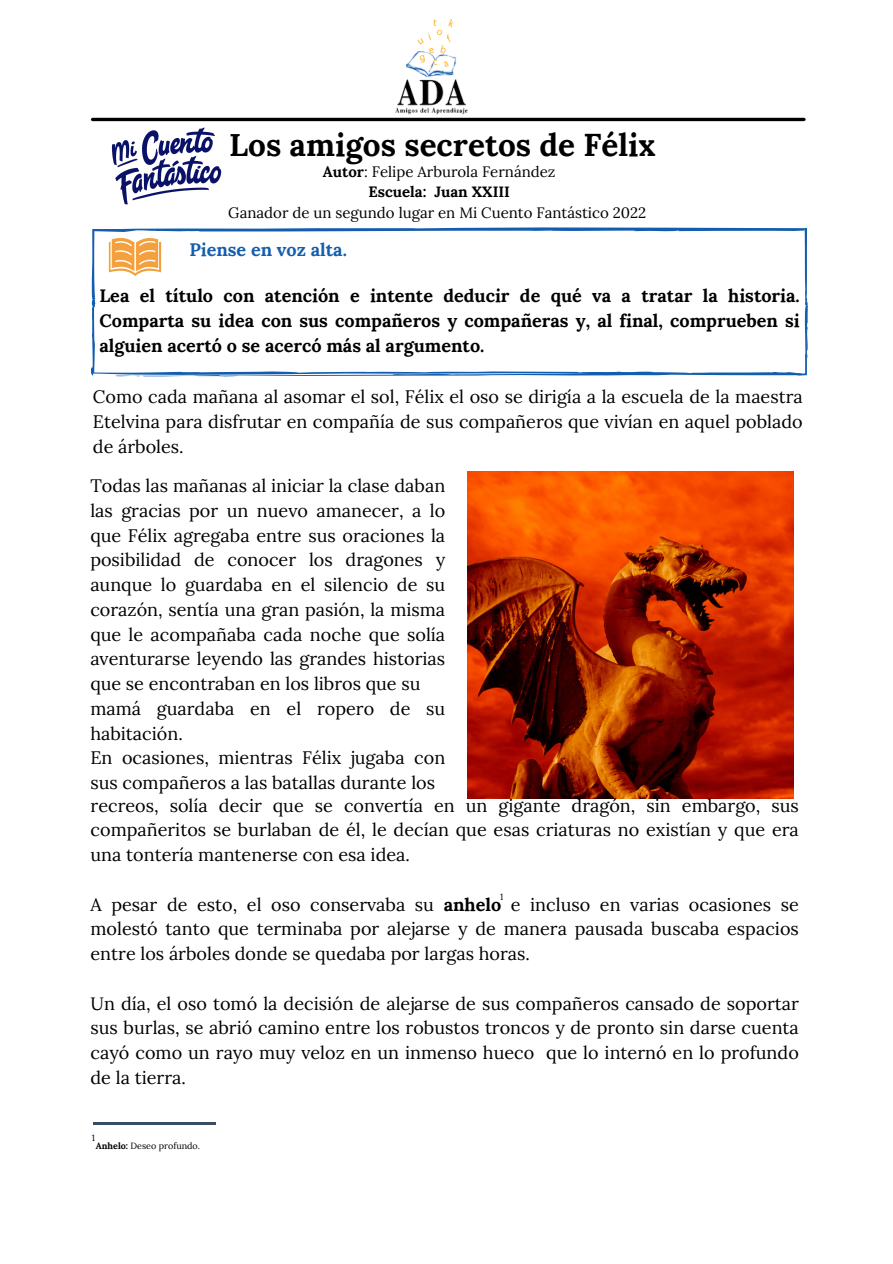
<style>
.page{position:relative;width:893px;height:1264px;background:#fff}
.page>*{position:absolute;margin:0;border:0;box-sizing:border-box;transform-origin:0 0}
.t1{font:700 31.5px "Lora";color:#000}
.t2{font:18px/24.8px "Lora";color:#000;text-align:justify}
.t3{font:700 18px/24.8px "Lora";color:#000;text-align:justify}
.t4{font:700 18px "Lora";color:#145dae}
.t5{font:15px "Lora";color:#000}
.t6{font:700 15px "Lora";color:#000}
.t7{font:9px "Lora";color:#000}
.s1{font-weight:700}
</style>
<div class="page">
<img style="left:395px;top:20px;width:72px;height:102px">
<svg style="left:91px;top:227px;width:717px;height:150px"></svg>
<img style="left:104px;top:227px;width:63px;height:61px">
<img style="left:108px;top:117px;width:116px;height:88px">
<img style="left:467px;top:472px;width:326px;height:326px">
<hr style="left:93px;top:118px;width:710px;height:3px;background:#000">
<hr style="left:93px;top:1122px;width:123px;height:2px;background:#364d62">
<p class="t1" style="left:229px;top:125px;width:428px">Los amigos secretos de Félix</p>
<p class="t5" style="left:323px;top:162px;width:234px"><span class="s1">Autor</span>: Felipe Arburola Fernández</p>
<p class="t6" style="left:368px;top:182px;width:143px">Escuela: Juan XXIII</p>
<p class="t5" style="left:228px;top:203px;width:419px">Ganador de un segundo lugar en Mi Cuento Fantástico 2022</p>
<p class="t4" style="left:189px;top:238px;width:159px">Piense en voz alta.</p>
<p class="t3" style="left:99px;top:283px;width:701px">Lea el título con atención e intente deducir de qué va a tratar la historia.<br>Comparta su idea con sus compañeros y compañeras y, al final, comprueben si alguien acertó o se acercó más al argumento.</p>
<p class="t2" style="left:93px;top:384px;width:711px">Como cada mañana al asomar el sol, Félix el oso se dirigía a la escuela de la maestra Etelvina para disfrutar en compañía de sus compañeros que vivían en aquel poblado de árboles.</p>
<p class="t2" style="left:90px;top:473px;width:356px">Todas las mañanas al iniciar la clase daban las gracias por un nuevo amanecer, a lo que Félix agregaba entre sus oraciones la posibilidad de conocer los dragones y aunque lo guardaba en el silencio de su corazón, sentía una gran pasión, la misma que le acompañaba cada noche que solía aventurarse leyendo las grandes historias que se encontraban en los libros que su</p>
<p class="t2" style="left:90px;top:696px;width:356px">mamá guardaba en el ropero de su habitación.</p>
<p class="t2" style="left:90px;top:745px;width:356px">En ocasiones, mientras Félix jugaba con sus compañeros a las batallas durante los</p>
<p class="t2" style="left:90px;top:792px;width:709px">recreos, solía decir que se convertía en un gigante dragón, sin embargo, sus compañeritos se burlaban de él, le decían que esas criaturas no existían y que era una tontería mantenerse con esa idea.</p>
<p class="t2" style="left:90px;top:891px;width:709px">A pesar de esto, el oso conservaba su <span class="s1">anhelo</span> e incluso en varias ocasiones se molestó tanto que terminaba por alejarse y de manera pausada buscaba espacios entre los árboles donde se quedaba por largas horas.</p>
<p class="t2" style="left:90px;top:990px;width:709px">Un día, el oso tomó la decisión de alejarse de sus compañeros cansado de soportar sus burlas, se abrió camino entre los robustos troncos y de pronto sin darse cuenta cayó como un rayo muy veloz en un inmenso hueco que lo internó en lo profundo de la tierra.</p>
<p class="t7" style="left:500px;top:891px;width:5px">1</p>
<p class="t7" style="left:92px;top:1131px;width:5px">1</p>
<p class="t7" style="left:96px;top:1139px;width:106px"><span class="s1">Anhelo:</span> Deseo profundo.</p>
</div>
